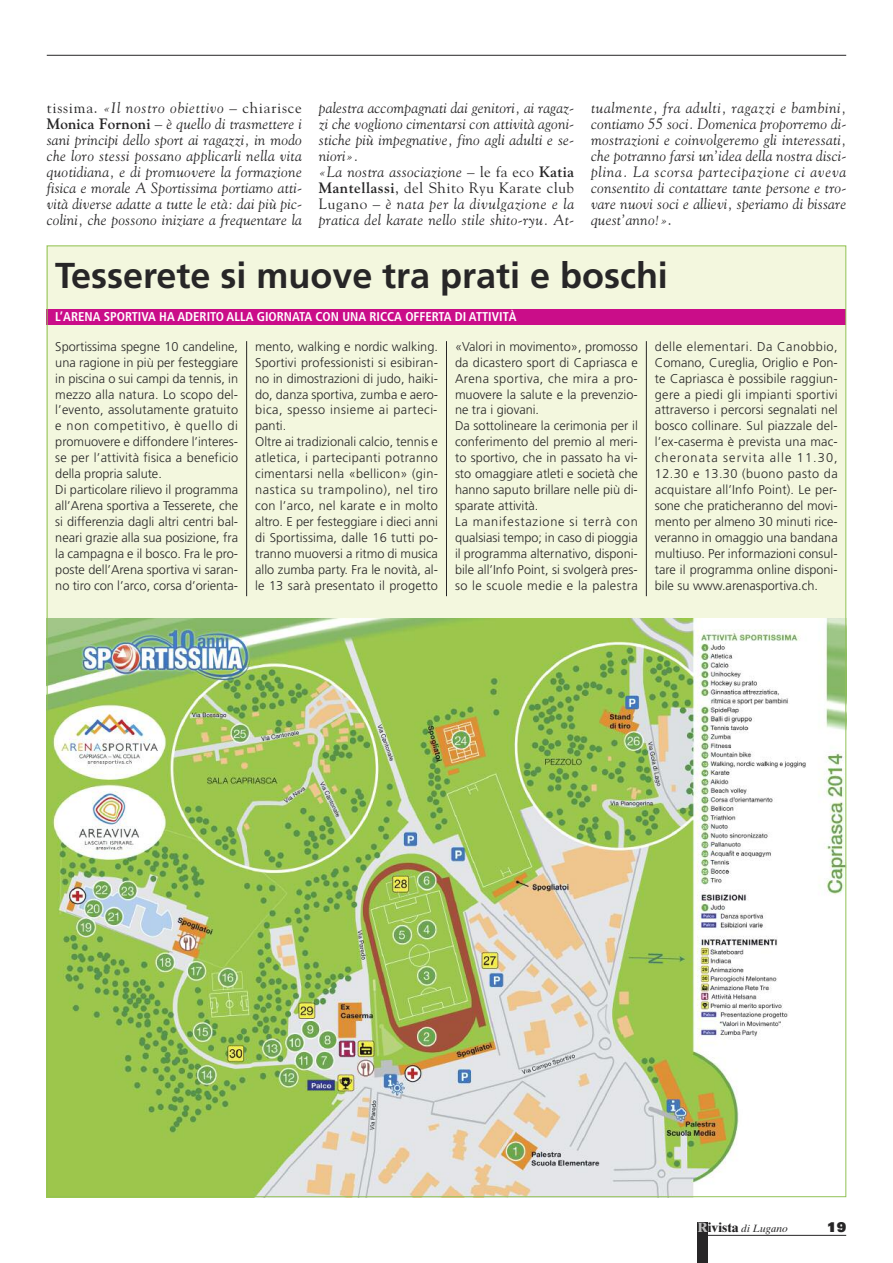
<style>
.page{position:relative;width:893px;height:1263px;background:#fff}
.page>*{position:absolute;margin:0;border:0;box-sizing:border-box;transform-origin:0 0}
.t1{font:700 36px "Frutiger";color:#272627}
.t2{font:italic 15px/15.9px "Goudy";letter-spacing:.015em;color:#272627;text-align:justify}
.t3{font:900 13.5px "Univers";color:#272627}
.t4{font:300 12.75px/15.9px "Frutiger";color:#272627}
.t5{font:700 condensed 12.75px "Frutiger";color:#fff}
.t6{font:italic 10.5px "Times Ten";color:#272627}
.s1{font-style:normal}
.s2{font-weight:700;font-style:normal}
.s3{font-weight:700;font-style:normal;font-size:13.5px;color:#bebebe}
.s4{font-weight:700;font-style:normal;font-size:13.5px}
</style>
<div class="page">
<div style="left:697px;top:1222px;width:11px;height:41px;background:#272627"></div>
<hr style="left:697px;top:1235px;width:149px;height:1px;background:#272627">
<div style="left:47px;top:245px;width:799px;height:952px;background:#f3f7de"></div>
<div style="left:47px;top:309px;width:799px;height:16px;background:#ca0d89"></div>
<hr style="left:47px;top:55px;width:799px;height:1px;background:#272627">
<img style="left:49px;top:619px;width:795px;height:576px">
<hr style="left:246px;top:341px;width:1px;height:255px;background:#272627">
<hr style="left:446px;top:341px;width:1px;height:255px;background:#272627">
<hr style="left:646px;top:341px;width:1px;height:255px;background:#272627">
<p class="t2" style="left:47px;top:100px;width:257px"><span class="s1">tissima.</span> «Il nostro obiettivo – <span class="s1">chiarisce </span><span class="s2">Monica Fornoni</span> <span class="s1">–</span> è quello di trasmettere i sani principi dello sport ai ragazzi, in modo che loro stessi possano applicarli nella vita quotidiana, e di promuovere la formazione fisica e morale A Sportissima portiamo atti&shy;vità diverse adatte a tutte le età: dai più pic&shy;colini, che possono iniziare a frequentare la</p>
<p class="t2" style="left:319px;top:100px;width:257px;text-align:left">palestra accompagnati dai genitori, ai ragaz&shy;zi che vogliono cimentarsi con attività agoni&shy;stiche più impegnative, fino agli adulti e se&shy;niori».<br>«La nostra associazione <span class="s1">– le fa eco</span> <span class="s2">Katia Mantellassi</span><span class="s1">, del Shito Ryu Karate club Lugano –</span> è nata per la divulgazione e la pratica del karate nello stile shito-ryu. At-</p>
<p class="t2" style="left:591px;top:100px;width:257px">tualmente, fra adulti, ragazzi e bambini, contiamo 55 soci. Domenica proporremo di&shy;mostrazioni e coinvolgeremo gli interessati, che potranno farsi un’idea della nostra disci&shy;plina. La scorsa partecipazione ci aveva consentito di contattare tante persone e tro&shy;vare nuovi soci e allievi, speriamo di bissare quest’anno!»<span class="s1">.</span></p>
<h1 class="t1" style="left:55px;top:261px;width:614px">Tesserete si muove tra prati e boschi</h1>
<p class="t5" style="left:55px;top:311px;width:463px">L’ARENA SPORTIVA HA ADERITO ALLA GIORNATA CON UNA RICCA OFFERTA DI ATTIVITÀ</p>
<p class="t4" style="left:55px;top:339px;width:184px">Sportissima spegne 10 candeline, una ragione in più per festeggiare in piscina o sui campi da tennis, in mezzo alla natura. Lo scopo del&shy;l’evento, assolutamente gratuito e non competitivo, è quello di promuovere e diffondere l’interes&shy;se per l’attività fisica a beneficio della propria salute.<br>Di particolare rilievo il programma all’Arena sportiva a Tesserete, che si differenzia dagli altri centri bal&shy;neari grazie alla sua posizione, fra la campagna e il bosco. Fra le pro&shy;poste dell’Arena sportiva vi saran&shy;no tiro con l’arco, corsa d’orienta-</p>
<p class="t4" style="left:255px;top:339px;width:184px">mento, walking e nordic walking.<br>Sportivi professionisti si esibiran&shy;no in dimostrazioni di judo, haiki&shy;do, danza sportiva, zumba e aero&shy;bica, spesso insieme ai parteci&shy;panti.<br>Oltre ai tradizionali calcio, tennis e atletica, i partecipanti potranno cimentarsi nella «bellicon» (gin&shy;nastica su trampolino), nel tiro con l’arco, nel karate e in molto altro. E per festeggiare i dieci anni di Sportissima, dalle 16 tutti po&shy;tranno muoversi a ritmo di musica allo zumba party. Fra le novità, al&shy;le 13 sarà presentato il progetto</p>
<p class="t4" style="left:455px;top:339px;width:184px">«Valori in movimento», promosso da dicastero sport di Capriasca e<br>Arena sportiva, che mira a pro&shy;muovere la salute e la prevenzio&shy;ne tra i giovani.<br>Da sottolineare la cerimonia per il conferimento del premio al meri&shy;to sportivo, che in passato ha vi&shy;sto omaggiare atleti e società che hanno saputo brillare nelle più di&shy;sparate attività.<br>La manifestazione si terrà con qualsiasi tempo; in caso di pioggia il programma alternativo, disponi&shy;bile all’Info Point, si svolgerà pres&shy;so le scuole medie e la palestra</p>
<p class="t4" style="left:655px;top:339px;width:184px;text-align:justify">delle elementari. Da Canobbio, Comano, Cureglia, Origlio e Pon&shy;te Capriasca è possibile raggiun&shy;gere a piedi gli impianti sportivi attraverso i percorsi segnalati nel bosco collinare. Sul piazzale del&shy;l’ex-caserma è prevista una mac&shy;cheronata servita alle 11.30, 12.30 e 13.30 (buono pasto da acquistare all’Info Point). Le per&shy;sone che praticheranno del movi&shy;mento per almeno 30 minuti rice&shy;veranno in omaggio una bandana multiuso. Per informazioni consul&shy;tare il programma online disponi&shy;bile su www.arenasportiva.ch.</p>
<p class="t6" style="left:697px;top:1225px;width:92px"><span class="s3">R</span><span class="s4">ivista</span> di Lugano</p>
<p class="t3" style="left:827px;top:1222px;width:20px">19</p>
</div>
